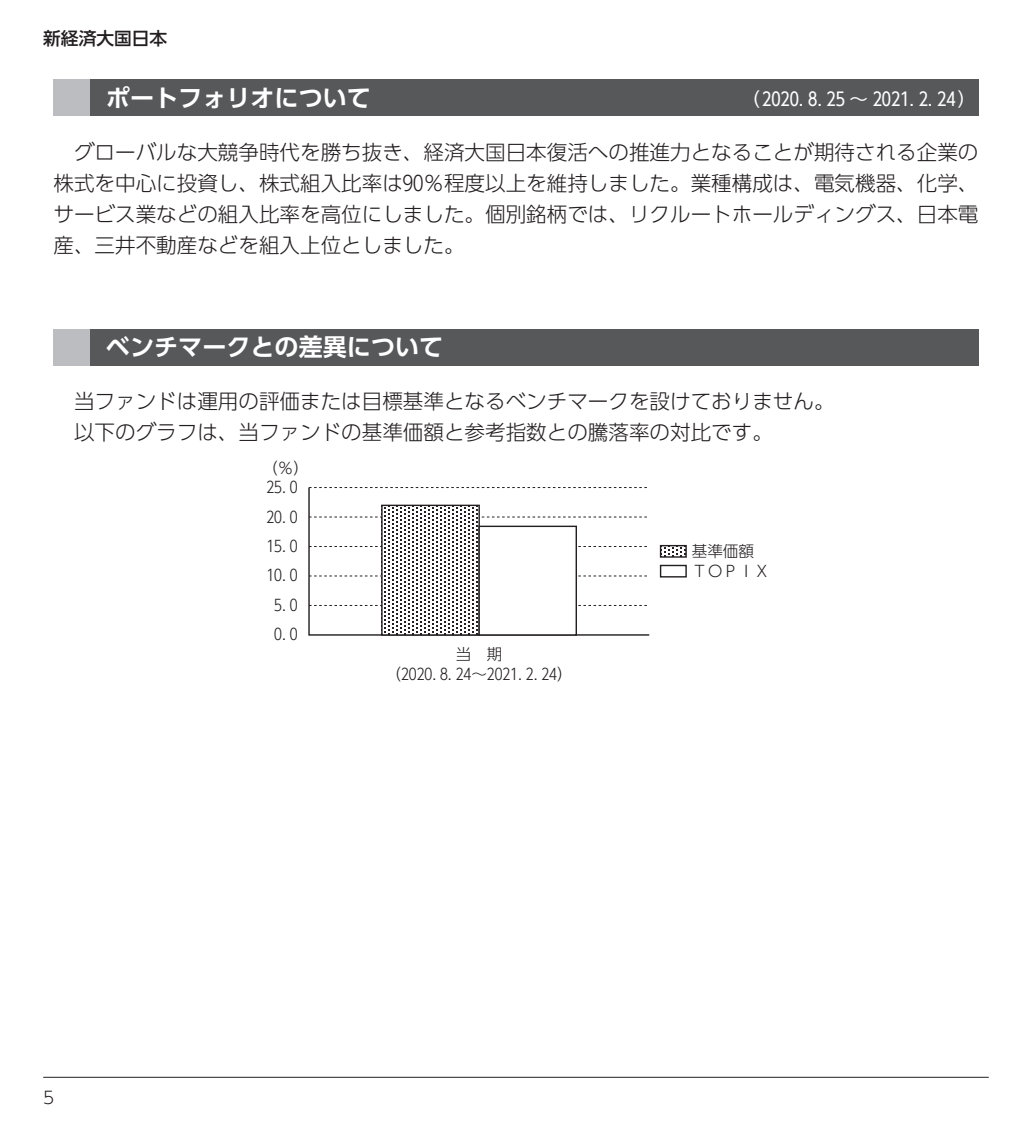
<style>
.page{position:relative;width:1032px;height:1134px;background:#fff}
.page>*{position:absolute;margin:0;border:0;box-sizing:border-box;transform-origin:0 0}
.t1{font:700 24px "UD Shin Go Pro De";color:#fff}
.t2{font:300 20.6px/31.2px "UD Shin Go Pro";color:#231f20}
.t3{font:18.4px "UD Shin Go Pro";color:#fff}
.t4{font:500 17.8px "UD Shin Go Pro";color:#231f20}
.t5{font:300 17px "UD Shin Go Pro";color:#231f20}
.t6{font:300 15.6px/19.8px "UD Shin Go Pro";color:#231f20;text-align:center}
</style>
<div class="page">
<hr style="left:43px;top:1077px;width:946px;height:1px;background:#231f20">
<svg style="left:308px;top:487px;width:342px;height:149px"></svg>
<svg style="left:383px;top:507px;width:95px;height:127px"></svg>
<div style="left:381px;top:505px;width:99px;height:131px;border:1px solid #231f20"></div>
<div style="left:479px;top:526px;width:97px;height:109px;background:#fff"></div>
<div style="left:478px;top:526px;width:99px;height:110px;border:1px solid #231f20"></div>
<svg style="left:664px;top:547px;width:21px;height:9px"></svg>
<div style="left:660px;top:545px;width:27px;height:13px;border:1px solid #231f20"></div>
<div style="left:660px;top:565px;width:27px;height:12px;border:1px solid #231f20"></div>
<div style="left:54px;top:329px;width:924px;height:37px;background:#57585a"></div>
<div style="left:54px;top:329px;width:36px;height:37px;background:#bcbdc0"></div>
<div style="left:54px;top:79px;width:924px;height:37px;background:#57585a"></div>
<div style="left:54px;top:79px;width:36px;height:37px;background:#bcbdc0"></div>
<p class="t4" style="left:43px;top:24px;width:126px">新経済大国日本</p>
<p class="t1" style="left:106px;top:78px;width:267px">ポートフォリオについて</p>
<p class="t3" style="left:741px;top:84px;width:236px">（ 2020. 8. 25 ～ 2021. 2. 24）</p>
<p class="t2" style="left:54px;top:136px;width:926px;text-align:justify;text-indent:21px">グローバルな大競争時代を勝ち抜き、経済大国日本復活への推進力となることが期待される企業の株式を中心に投資し、株式組入比率は90％程度以上を維持しました。業種構成は、電気機器、化学、サービス業などの組入比率を高位にしました。個別銘柄では、リクルートホールディングス、日本電産、三井不動産などを組入上位としました。</p>
<p class="t1" style="left:106px;top:328px;width:339px">ベンチマークとの差異について</p>
<p class="t2" style="left:74px;top:385px;width:762px">当ファンドは運用の評価または目標基準となるベンチマークを設けておりません。以下のグラフは、当ファンドの基準価額と参考指数との騰落率の対比です。</p>
<p class="t6" style="left:262px;top:458px;width:48px">（％）</p>
<p class="t6" style="left:266px;top:477px;width:33px">25. 0</p>
<p class="t6" style="left:266px;top:506px;width:33px">20. 0</p>
<p class="t6" style="left:266px;top:536px;width:33px">15. 0</p>
<p class="t6" style="left:266px;top:565px;width:33px">10. 0</p>
<p class="t6" style="left:274px;top:595px;width:25px">5. 0</p>
<p class="t6" style="left:274px;top:624px;width:25px">0. 0</p>
<p class="t6" style="left:386px;top:644px;width:189px">当　期<br>（2020. 8. 24～2021. 2. 24）</p>
<p class="t6" style="left:692px;top:540px;width:79px;text-align:left">基準価額<br>ＴＯＰＩＸ</p>
<p class="t5" style="left:43px;top:1083px;width:13px">5</p>
</div>
